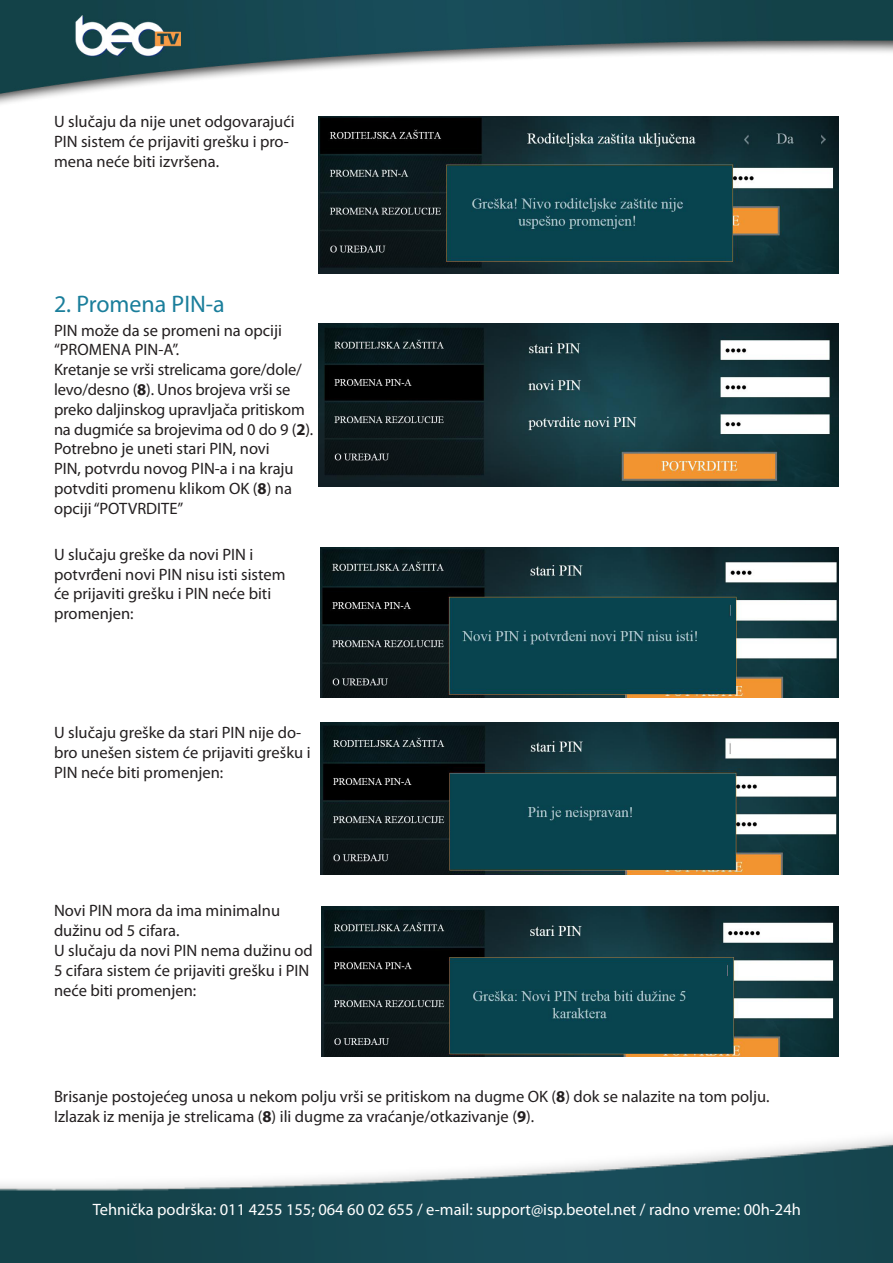
<style>
.page{position:relative;width:893px;height:1263px;background:#fff}
.page>*{position:absolute;margin:0;border:0;box-sizing:border-box;transform-origin:0 0}
.t1{font:24px "Myriad Pro";color:#1a7e9b}
.t2{font:16.5px/19.8px "Myriad Pro";color:#231f20}
.t3{font:16.5px "Myriad Pro";color:#fff}
.s1{font-weight:700}
</style>
<div class="page">
<img style="left:0;top:0;width:893px;height:104px">
<img style="left:0;top:1137px;width:893px;height:126px">
<img style="left:319px;top:116px;width:520px;height:158px">
<img style="left:319px;top:323px;width:520px;height:164px">
<img style="left:320px;top:548px;width:519px;height:149px">
<img style="left:320px;top:723px;width:519px;height:151px">
<img style="left:321px;top:907px;width:518px;height:150px">
<p class="t2" style="left:54px;top:112px;width:242px">U slučaju da nije unet odgovarajući<br>PIN sistem će prijaviti grešku i pro&shy;mena neće biti izvršena.</p>
<p class="t1" style="left:54px;top:289px;width:172px">2. Promena PIN-a</p>
<p class="t2" style="left:54px;top:320px;width:229px">PIN može da se promeni na opciji “PROMENA PIN-A”.</p>
<p class="t2" style="left:54px;top:359px;width:261px">Kretanje se vrši strelicama gore/dole/ levo/desno (<span class="s1">8</span>). Unos brojeva vrši se preko daljinskog upravljača pritiskom na dugmiće sa brojevima od 0 do 9 (<span class="s1">2</span>).</p>
<p class="t2" style="left:54px;top:439px;width:241px">Potrebno je uneti stari PIN, novi<br>PIN, potvrdu novog PIN-a i na kraju potvditi promenu klikom OK (<span class="s1">8</span>) na opciji “POTVRDITE”</p>
<p class="t2" style="left:54px;top:544px;width:233px">U slučaju greške da novi PIN i potvrđeni novi PIN nisu isti sistem će prijaviti grešku i PIN neće biti promenjen:</p>
<p class="t2" style="left:54px;top:722px;width:258px">U slučaju greške da stari PIN nije do&shy;bro unešen sistem će prijaviti grešku i<br>PIN neće biti promenjen:</p>
<p class="t2" style="left:54px;top:901px;width:228px">Novi PIN mora da ima minimalnu dužinu od 5 cifara.</p>
<p class="t2" style="left:54px;top:940px;width:260px">U slučaju da novi PIN nema dužinu od<br>5 cifara sistem će prijaviti grešku i PIN neće biti promenjen:</p>
<p class="t2" style="left:54px;top:1086px;width:717px">Brisanje postojećeg unosa u nekom polju vrši se pritiskom na dugme OK (<span class="s1">8</span>) dok se nalazite na tom polju.</p>
<p class="t2" style="left:54px;top:1106px;width:482px">Izlazak iz menija je strelicama (<span class="s1">8</span>) ili dugme za vraćanje/otkazivanje (<span class="s1">9</span>).</p>
<p class="t3" style="left:93px;top:1200px;width:710px">Tehnička podrška: 011 4255 155; 064 60 02 655 / e-mail: support@isp.beotel.net / radno vreme: 00h-24h</p>
</div>
